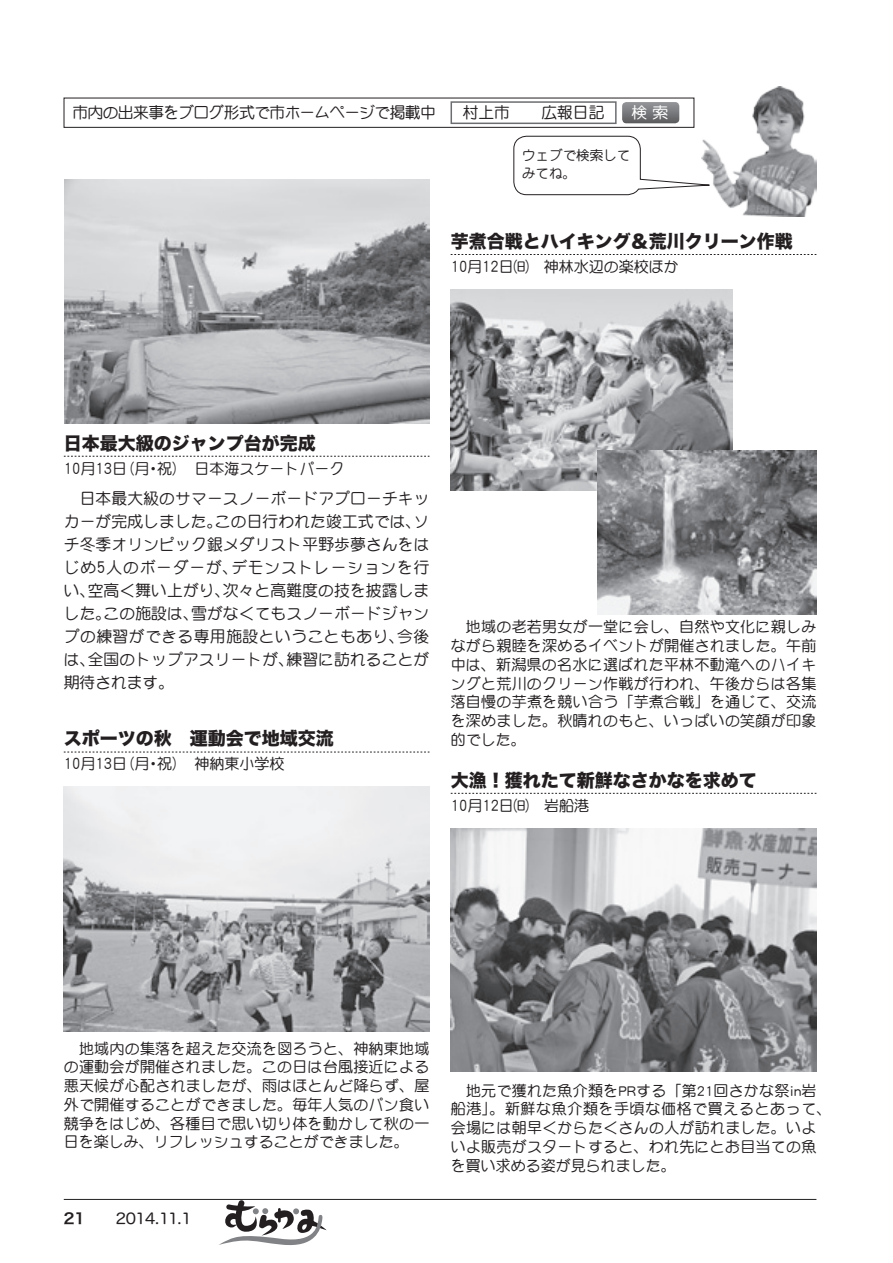
<style>
.page{position:relative;width:893px;height:1263px;background:#fff}
.page>*{position:absolute;margin:0;border:0;box-sizing:border-box;transform-origin:0 0}
.t1{font:18px "Hira Kaku Std W8";color:#231f20}
.t2{font:15.75px/23.1px "DF Maru Gothic Std W5";letter-spacing:.01em;color:#231f20;text-align:justify}
.t3{font:15.75px "DF Maru Gothic Std W5";letter-spacing:-.04em;color:#231f20}
.t4{font:15.75px "DF Maru Gothic Std W5";color:#fff}
.t5{font:15px/18.8px "DF Maru Gothic Std W5";letter-spacing:.015em;color:#231f20;text-align:justify}
.t6{font:14.85px "Hira Maru Pro W4";letter-spacing:-.045em;color:#231f20;scale:1.06 1}
.t7{font:13.5px/18px "DF Maru Gothic Std W5";letter-spacing:.005em;color:#231f20}
.s1{font-size:17.25px}
.s2{font-size:18.15px}
.s3{font-family:"Hira Kaku Pro W6"}
</style>
<div class="page">
<svg style="left:219px;top:1200px;width:108px;height:46px"></svg>
<hr style="left:64px;top:1199px;width:752px;height:1px;background:#231f20">
<img style="left:451px;top:828px;width:365px;height:244px">
<img style="left:451px;top:289px;width:281px;height:201px">
<img style="left:64px;top:787px;width:365px;height:244px">
<svg style="left:451px;top:793px;width:365px;height:1px"></svg>
<svg style="left:451px;top:254px;width:365px;height:1px"></svg>
<svg style="left:64px;top:752px;width:365px;height:1px"></svg>
<div style="left:64px;top:98px;width:630px;height:30px;border:1px solid #231f20"></div>
<div style="left:450px;top:101px;width:167px;height:23px;border:2px solid #6c6d70"></div>
<svg style="left:622px;top:102px;width:57px;height:21px"></svg>
<img style="left:719px;top:86px;width:97px;height:131px">
<svg style="left:513px;top:135px;width:207px;height:60px"></svg>
<img style="left:64px;top:180px;width:365px;height:243px">
<svg style="left:64px;top:456px;width:365px;height:1px"></svg>
<img style="left:597px;top:450px;width:219px;height:164px">
<p class="t3" style="left:72px;top:104px;width:365px">市内の出来事をブログ形式で市ホームページで掲載中</p>
<p class="t2" style="left:463px;top:101px;width:49px">村上市</p>
<p class="t2" style="left:541px;top:101px;width:64px">広報日記</p>
<p class="t4" style="left:631px;top:104px;width:38px">検索</p>
<p class="t7" style="left:522px;top:145px;width:110px">ウェブで検索してみてね。</p>
<p class="t1" style="left:451px;top:231px;width:343px">芋煮合戦とハイキング＆荒川クリーン作戦</p>
<p class="t5" style="left:451px;top:257px;width:230px"><span class="s1">10</span>月<span class="s1">12</span>日㈰ 神林水辺の楽校ほか</p>
<p class="t1" style="left:64px;top:433px;width:254px">日本最大級のジャンプ台が完成</p>
<p class="t5" style="left:64px;top:459px;width:282px"><span class="s1">10</span>月<span class="s1">13</span>日（月・祝）日本海スケートパーク</p>
<p class="t2" style="left:64px;top:486px;width:367px;text-indent:16px">日本最大級のサマースノーボードアプローチキッカーが完成しました。この日行われた竣工式では、ソチ冬季オリンピック銀メダリスト平野歩夢さんをはじめ<span class="s2">5</span>人のボーダーが、デモンストレーションを行い、空高く舞い上がり、次々と高難度の技を披露しました。この施設は、雪がなくてもスノーボードジャンプの練習ができる専用施設ということもあり、今後は、全国のトップアスリートが、練習に訪れることが期待されます。</p>
<p class="t1" style="left:64px;top:729px;width:271px">スポーツの秋　運動会で地域交流</p>
<p class="t5" style="left:64px;top:754px;width:222px"><span class="s1">10</span>月<span class="s1">13</span>日（月・祝）神納東小学校</p>
<p class="t5" style="left:451px;top:617px;width:367px">　地域の老若男女が一堂に会し、自然や文化に親しみながら親睦を深めるイベントが開催されました。午前中は、新潟県の名水に選ばれた平林不動滝へのハイキングと荒川のクリーン作戦が行われ、午後からは各集落自慢の芋煮を競い合う「芋煮合戦」を通じて、交流を深めました。秋晴れのもと、いっぱいの笑顔が印象的でした。</p>
<p class="t1" style="left:451px;top:770px;width:307px">大漁！獲れたて新鮮なさかなを求めて</p>
<p class="t5" style="left:451px;top:796px;width:140px"><span class="s1">10</span>月<span class="s1">12</span>日㈰ 岩船港</p>
<p class="t5" style="left:64px;top:1039px;width:367px">　地域内の集落を超えた交流を図ろうと、神納東地域の運動会が開催されました。この日は台風接近による悪天候が心配されましたが、雨はほとんど降らず、屋外で開催することができました。毎年人気のパン食い競争をはじめ、各種目で思い切り体を動かして秋の一日を楽しみ、リフレッシュすることができました。</p>
<p class="t6" style="left:64px;top:1206px;width:122px"><span class="s3">21</span>　　2014.11.1</p>
<p class="t5" style="left:451px;top:1080px;width:382px;text-align:left">　地元で獲れた魚介類をPRする「第21回さかな祭in岩船港」。新鮮な魚介類を手頃な価格で買えるとあって、会場には朝早くからたくさんの人が訪れました。いよいよ販売がスタートすると、われ先にとお目当ての魚を買い求める姿が見られました。</p>
</div>
